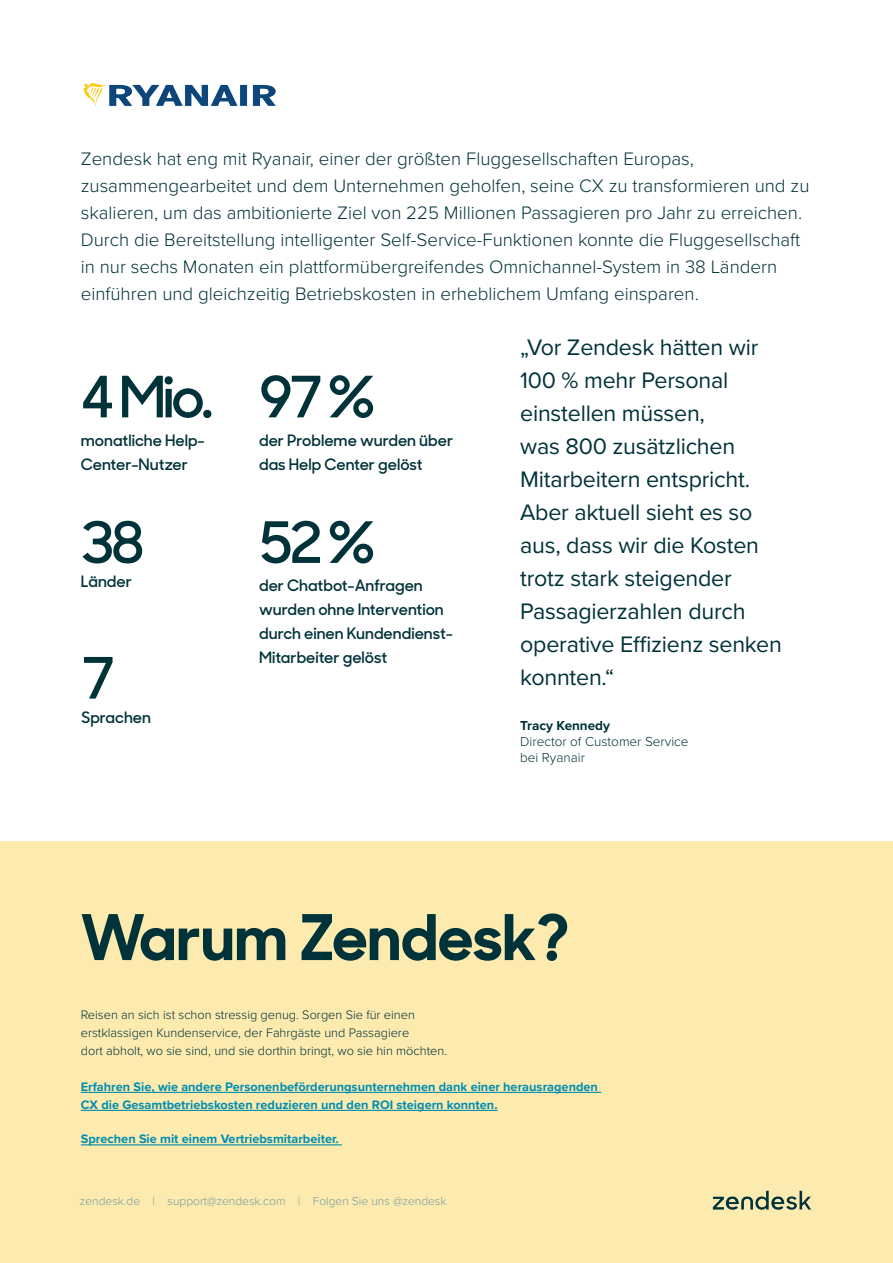
<style>
.page{position:relative;width:893px;height:1263px;background:#fff}
.page>*{position:absolute;margin:0;border:0;box-sizing:border-box;transform-origin:0 0}
.t1{font:700 63px "Sharp Sans No 1";color:#003239}
.Big_Stat{font:600 57px "Sharp Sans No 1";letter-spacing:-.06em;color:#003239}
.t2{font:23.25px/33px "Proxima Nova";letter-spacing:-.01em;color:#003239}
.Large_Text_Block{font:300 18.75px/27px "Proxima Nova";color:#003239}
.Stat_Description_Sma{font:600 15.75px/24px "Sharp Sans No 1";color:#003239}
.Big_Stat-2{font:600 15.75px "Sharp Sans No 1";color:#003239}
.Citation__title{font:300 13.5px/16.2px "Proxima Nova";color:#003239}
.Company_Blurb{font:700 12.75px/18px "Proxima Nova";color:#008eb1}
.Company_Blurb-2{font:300 12.75px/18px "Proxima Nova";color:#003239}
.t3{font:300 12px "Proxima Nova";color:#779ea1}
.s1{font-weight:700}
</style>
<div class="page">
<div style="left:0;top:841px;width:893px;height:422px;background:#fceaaf"></div>
<img style="left:713px;top:1190px;width:98px;height:20px">
<hr style="left:81px;top:1092px;width:520px;height:1px;background:#008eb1">
<hr style="left:81px;top:1110px;width:417px;height:1px;background:#008eb1">
<hr style="left:81px;top:1144px;width:261px;height:1px;background:#008eb1">
<img style="left:84px;top:83px;width:192px;height:23px">
<p class="Large_Text_Block" style="left:81px;top:144px;width:730px">Zendesk hat eng mit Ryanair, einer der größten Fluggesellschaften Europas, zusammengearbeitet und dem Unternehmen geholfen, seine CX zu transformieren und zu skalieren, um das ambitionierte Ziel von 225 Millionen Passagieren pro Jahr zu erreichen.<br>Durch die Bereitstellung intelligenter Self-Service-Funktionen konnte die Fluggesellschaft in nur sechs Monaten ein plattformübergreifendes Omnichannel-System in 38 Ländern einführen und gleichzeitig Betriebskosten in erheblichem Umfang einsparen.</p>
<p class="t2" style="left:520px;top:330px;width:263px">„Vor Zendesk hätten wir<br>100 % mehr Personal einstellen müssen,<br>was 800 zusätzlichen<br>Mitarbeitern entspricht.<br>Aber aktuell sieht es so aus, dass wir die Kosten trotz stark steigender<br>Passagierzahlen durch operative Effizienz senken konnten.“</p>
<p class="Citation__title" style="left:520px;top:716px;width:170px"><span class="s1">Tracy Kennedy<br></span>Director of Customer Service bei Ryanair</p>
<p class="Big_Stat" style="left:259px;top:353px;width:118px">97%</p>
<p class="Stat_Description_Sma" style="left:259px;top:427px;width:195px">der Probleme wurden über das Help Center gelöst</p>
<p class="Big_Stat" style="left:81px;top:353px;width:134px">4 Mio.</p>
<p class="Stat_Description_Sma" style="left:81px;top:427px;width:126px">monatliche Help-<br>Center-Nutzer</p>
<p class="Big_Stat" style="left:81px;top:498px;width:65px">38</p>
<p class="Big_Stat-2" style="left:81px;top:569px;width:53px">Länder</p>
<p class="Big_Stat" style="left:259px;top:498px;width:118px">52%</p>
<p class="Stat_Description_Sma" style="left:259px;top:572px;width:195px">der Chatbot-Anfragen wurden ohne Intervention durch einen Kundendienst-<br>Mitarbeiter gelöst</p>
<p class="Big_Stat" style="left:81px;top:634px;width:35px">7</p>
<p class="Big_Stat-2" style="left:81px;top:705px;width:71px">Sprachen</p>
<p class="t1" style="left:81px;top:885px;width:490px">Warum Zendesk?</p>
<p class="Company_Blurb-2" style="left:81px;top:1005px;width:368px">Reisen an sich ist schon stressig genug. Sorgen Sie für einen erstklassigen Kundenservice, der Fahrgäste und Passagiere<br>dort abholt, wo sie sind, und sie dorthin bringt, wo sie hin möchten.</p>
<p class="Company_Blurb" style="left:81px;top:1077px;width:519px">Erfahren Sie, wie andere Personenbeförderungsunternehmen dank einer herausragenden<br>CX die Gesamtbetriebskosten reduzieren und den ROI steigern konnten.</p>
<p class="Company_Blurb" style="left:81px;top:1129px;width:259px">Sprechen Sie mit einem Vertriebsmitarbeiter.</p>
<p class="t3" style="left:80px;top:1192px;width:368px">zendesk.de | support@zendesk.com | Folgen Sie uns @zendesk</p>
</div>
